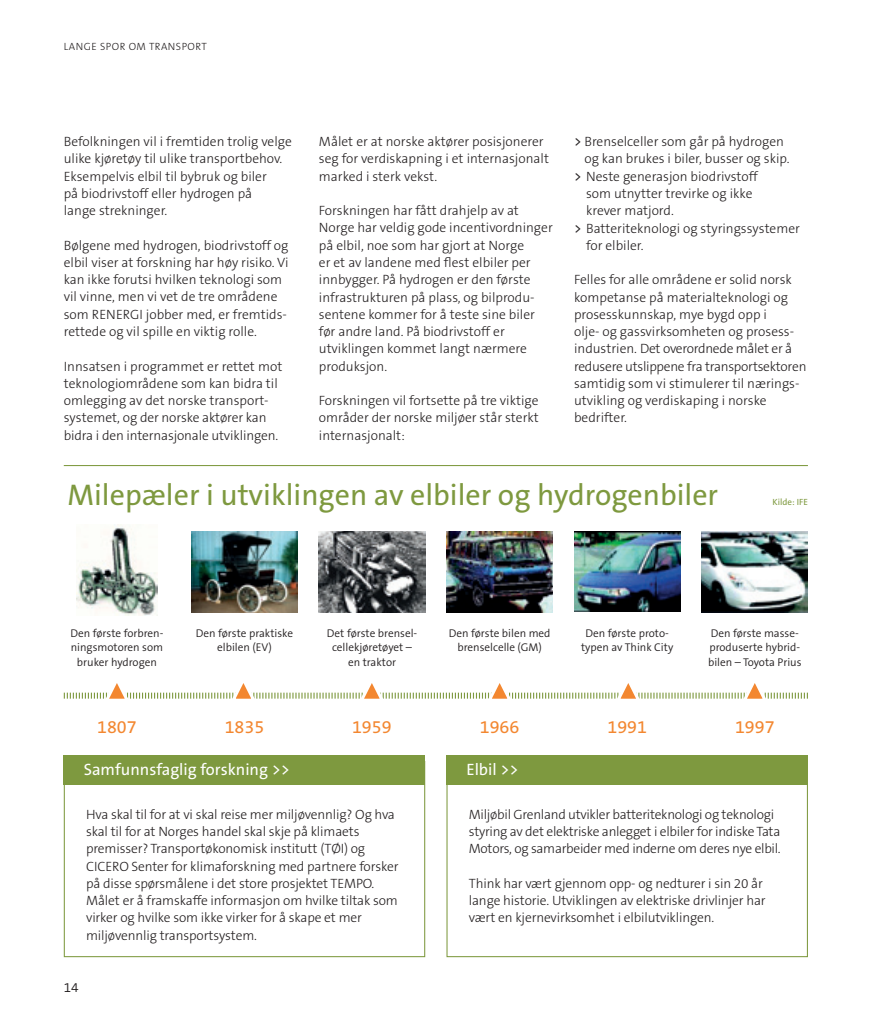
<style>
.page{position:relative;width:893px;height:1021px;background:#fff}
.page>*{position:absolute;margin:0;border:0;box-sizing:border-box;transform-origin:0 0}
.t1{font:30px "The Sans B5 Plain";color:#7e993f}
.t2{font:18px "The Sans B5 Plain";color:#f38730}
.t3{font:16.5px "The Sans B5 Plain";color:#fff}
.t4{font:300 13.5px/17.2px "The Sans B3";color:#231f20}
.t5{font:300 13.5px/17.2px "The Sans B3";letter-spacing:-.02em;color:#231f20}
.t6{font:300 13.5px "The Sans B4";color:#231f20}
.t7{font:300 11.25px/14.2px "The Sans B4";color:#231f20;text-align:center}
.t8{font:300 10.5px "The Sans B3";color:#231f20}
.t9{font:9px "The Sans B5 Plain";color:#7e993f}
.s1{font-family:"The Sans B5 Plain";font-weight:400}
</style>
<div class="page">
<div style="left:64px;top:755px;width:361px;height:29px;background:#7e993f"></div>
<div style="left:446px;top:755px;width:361px;height:30px;background:#7e993f"></div>
<div style="left:64px;top:761px;width:361px;height:196px;border:1px solid #7e993f"></div>
<div style="left:446px;top:761px;width:362px;height:196px;border:1px solid #7e993f"></div>
<svg style="left:63px;top:683px;width:745px;height:16px"></svg>
<img style="left:77px;top:524px;width:80px;height:91px">
<img style="left:319px;top:531px;width:106px;height:81px">
<img style="left:446px;top:531px;width:107px;height:81px">
<img style="left:191px;top:531px;width:107px;height:81px">
<img style="left:574px;top:531px;width:106px;height:80px">
<img style="left:702px;top:531px;width:106px;height:81px">
<hr style="left:64px;top:465px;width:744px;height:1px;background:#7e993f">
<hr style="left:892px;top:0;width:1px;height:1020px;background:#f1eee1">
<p class="t8" style="left:64px;top:41px;width:13px">Lange</p>
<p class="t8" style="left:100px;top:41px;width:8px">spor</p>
<p class="t8" style="left:129px;top:41px;width:34px">om transpor</p>
<p class="t8" style="left:201px;top:41px;width:7px">t</p>
<p class="t4" style="left:64px;top:133px;width:230px">Befolkningen vil i fremtiden trolig velge ulike kjøretøy til ulike transportbehov.<br>Eksempelvis elbil til bybruk og biler<br>på biodrivstoff eller hydrogen på<br>lange strekninger.</p>
<p class="t4" style="left:64px;top:237px;width:226px">Bølgene med hydrogen, biodrivstoff og elbil viser at forskning har høy risiko. Vi kan ikke forutsi hvilken teknologi som vil vinne, men vi vet de tre områdene som RENERGI jobber med, er fremtids&shy;rettede og vil spille en viktig rolle.</p>
<p class="t4" style="left:64px;top:358px;width:220px">I nnsatsen i programmet er rettet mot teknologiområdene som kan bidra til omlegging av det norske transport&shy;systemet, og der norske aktører kan bidra i den internasjonale utviklingen.</p>
<p class="t4" style="left:319px;top:133px;width:232px">Målet er at norske aktører posisjonerer seg for verdiskapning i et internasjonalt marked i sterk vekst.</p>
<p class="t4" style="left:319px;top:202px;width:235px">Forskningen har fått drahjelp av at Norge har veldig gode incentivordninger på elbil, noe som har gjort at Norge<br>er et av landene med flest elbiler per innbygger. På hydrogen er den første infrastrukturen på plass, og bilprodu&shy;sentene kommer for å teste sine biler før andre land. På biodrivstoff er utviklingen kommet langt nærmere produksjon.</p>
<p class="t4" style="left:319px;top:392px;width:221px;text-align:justify">Forskningen vil fortsette på tre viktige områder der norske miljøer står sterkt internasjonalt:</p>
<p class="t4" style="left:574px;top:134px;width:211px"><span class="s1">&gt;</span> Brenselceller som går på hydrogen</p>
<p class="t4" style="left:584px;top:151px;width:207px">og kan brukes i biler, busser og skip.</p>
<p class="t4" style="left:574px;top:168px;width:185px"><span class="s1">&gt;</span> Neste generasjon biodrivstoff</p>
<p class="t4" style="left:586px;top:185px;width:168px">som utnytter trevirke og ikke</p>
<p class="t4" style="left:586px;top:203px;width:89px">krever matjord.</p>
<p class="t4" style="left:574px;top:220px;width:227px"><span class="s1">&gt;</span> Batteriteknologi og styringssystemer</p>
<p class="t4" style="left:586px;top:237px;width:59px">for elbiler.</p>
<p class="t4" style="left:574px;top:272px;width:234px">Felles for alle områdene er solid norsk kompetanse på materialteknologi og prosesskunnskap, mye bygd opp i<br>olje- og gassvirksomheten og prosess&shy;industrien. Det overordnede målet er å redusere utslippene fra transportsektoren samtidig som vi stimulerer til nærings&shy;utvikling og verdiskaping i norske bedrifter.</p>
<h1 class="t1" style="left:68px;top:479px;width:652px">Milepæler i utviklingen av elbiler og hydrogenbiler</h1>
<p class="t9" style="left:773px;top:497px;width:37px">Kilde: IFE</p>
<p class="t7" style="left:70px;top:626px;width:94px">Den første forbren&shy;ningsmotoren som bruker hydrogen</p>
<p class="t7" style="left:196px;top:626px;width:99px">Den første praktiske elbilen (EV)</p>
<p class="t7" style="left:327px;top:626px;width:92px">Det første brensel&shy;cellekjøretøyet – en traktor</p>
<p class="t7" style="left:449px;top:626px;width:103px">Den første bilen med brenselcelle (GM)</p>
<p class="t7" style="left:581px;top:626px;width:94px">Den første proto&shy;typen av Think City</p>
<p class="t7" style="left:708px;top:626px;width:95px;text-align:left">Den første masse&shy;produserte hybrid&shy;bilen – Toyota Prius</p>
<h2 class="t2" style="left:97px;top:717px;width:41px">1807</h2>
<h2 class="t2" style="left:225px;top:717px;width:41px">1835</h2>
<h2 class="t2" style="left:352px;top:717px;width:41px">1959</h2>
<h2 class="t2" style="left:480px;top:717px;width:41px">1966</h2>
<h2 class="t2" style="left:607px;top:717px;width:41px">1991</h2>
<h2 class="t2" style="left:735px;top:717px;width:41px">1997</h2>
<p class="t3" style="left:84px;top:761px;width:208px">Samfunnsfaglig forskning &gt;&gt;</p>
<p class="t3" style="left:466px;top:761px;width:54px">Elbil &gt;&gt;</p>
<p class="t4" style="left:86px;top:806px;width:314px">Hva skal til for at vi skal reise mer miljøvennlig? Og hva skal til for at Norges handel skal skje på klimaets premisser? Transportøkonomisk institutt (TØI) og CICERO Senter for klimaforskning med partnere forsker på disse spørsmålene i det store prosjektet TEMPO.<br>Målet er å framskaffe informasjon om hvilke tiltak som virker og hvilke som ikke virker for å skape et mer miljøvennlig transportsystem.</p>
<p class="t5" style="left:469px;top:806px;width:313px">Miljøbil Grenland utvikler batteriteknologi og teknologi styring av det elektriske anlegget i elbiler for indiske Tata<br>Motors, og samarbeider med inderne om deres nye elbil.</p>
<p class="t4" style="left:469px;top:875px;width:298px">Think har vært gjennom opp- og nedturer i sin 20 år lange historie. Utviklingen av elektriske drivlinjer har vært en kjernevirksomhet i elbilutviklingen.</p>
<p class="t6" style="left:64px;top:980px;width:16px">14</p>
</div>
